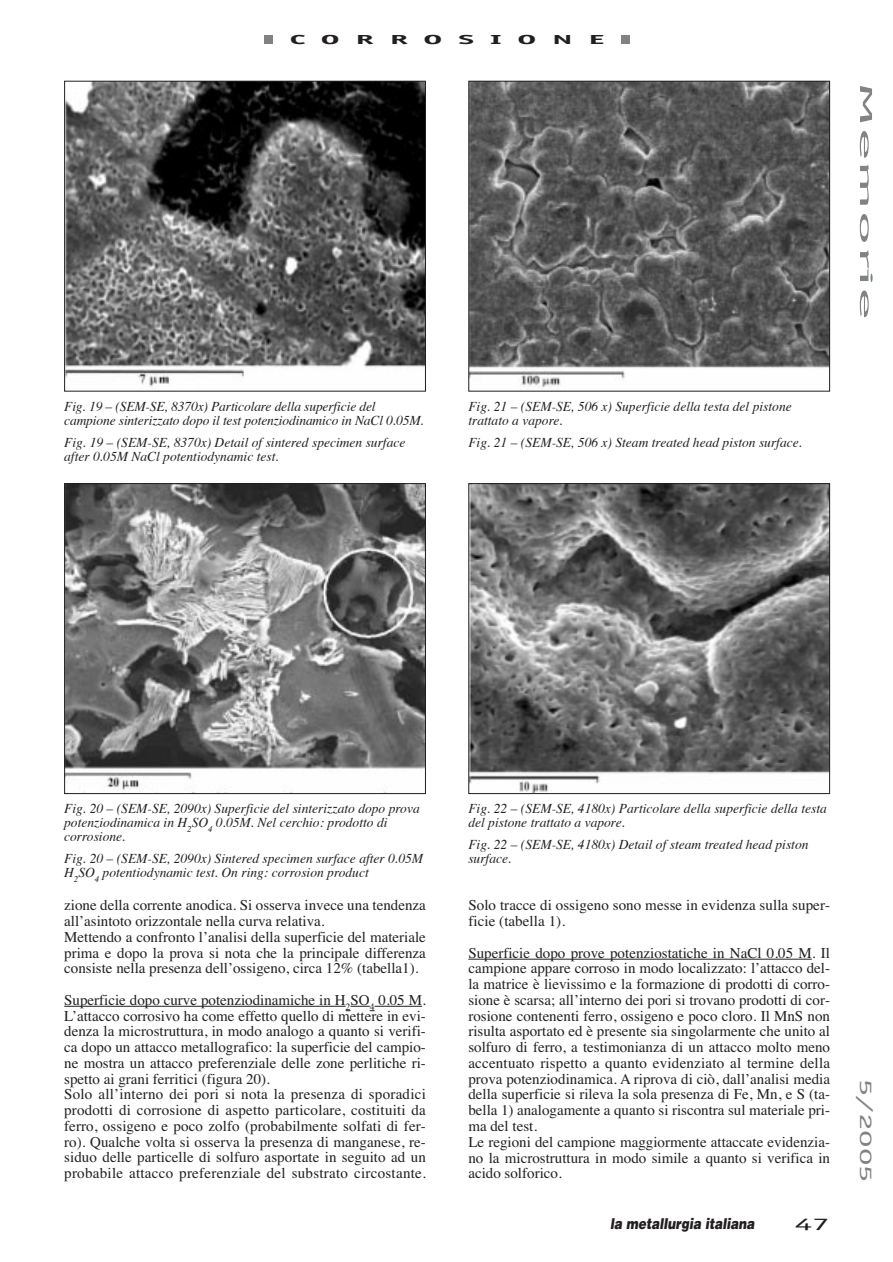
<style>
.page{position:relative;width:893px;height:1262px;background:#fff}
.page>*{position:absolute;margin:0;border:0;box-sizing:border-box;transform-origin:0 0}
.t1{font:18px "Officina Sans";color:#808285;scale:4 1}
.t2{font:18px "Officina Sans";color:#808285;scale:2 1}
.t3{font:18px "Officina Sans";color:#231f20;scale:2 1}
.t4{font:15px/15.8px "Times";color:#231f20}
.t5{font:italic 900 15px "Helvetica";color:#231f20;scale:.8 1}
.t6{font:italic 13.5px/14.2px "Times";color:#231f20}
.t7{font:700 13.5px "Officina Sans";letter-spacing:.47em;color:#231f20;scale:2.5 1}
</style>
<div class="page">
<div style="left:621px;top:36px;width:9px;height:8px;background:#808285"></div>
<div style="left:264px;top:36px;width:8px;height:8px;background:#808285"></div>
<img style="left:66px;top:83px;width:358px;height:305px">
<div style="left:64px;top:81px;width:362px;height:310px;border:1px solid #231f20"></div>
<hr style="left:64px;top:1005px;width:281px;height:1px;background:#231f20">
<svg style="left:345px;top:1005px;width:29px;height:6px"></svg>
<hr style="left:374px;top:1005px;width:48px;height:1px;background:#231f20">
<img style="left:66px;top:485px;width:358px;height:307px">
<div style="left:64px;top:483px;width:362px;height:311px;border:1px solid #231f20"></div>
<img style="left:470px;top:83px;width:358px;height:305px">
<div style="left:468px;top:81px;width:362px;height:310px;border:1px solid #231f20"></div>
<img style="left:470px;top:485px;width:358px;height:307px">
<div style="left:468px;top:483px;width:362px;height:311px;border:1px solid #231f20"></div>
<hr style="left:468px;top:958px;width:343px;height:1px;background:#231f20">
<p class="t7" style="left:290px;top:34px;width:127px">CORROSIONE</p>
<p class="t6" style="left:64px;top:400px;width:361px">Fig. 19 – (SEM-SE, 8370x) Particolare della superficie del campione sinterizzato dopo il test potenziodinamico in NaCl 0.05M.</p>
<p class="t6" style="left:64px;top:436px;width:343px">Fig. 19 – (SEM-SE, 8370x) Detail of sintered specimen surface after 0.05M NaCl potentiodynamic test.</p>
<p class="t6" style="left:468px;top:400px;width:325px">Fig. 21 – (SEM-SE, 506 x) Superficie della testa del pistone trattato a vapore.</p>
<p class="t6" style="left:468px;top:436px;width:335px">Fig. 21 – (SEM-SE, 506 x) Steam treated head piston surface.</p>
<p class="t1" style="left:873px;top:81px;width:61px;rotate:90deg">Memorie</p>
<p class="t6" style="left:64px;top:802px;width:357px">Fig. 20 – (SEM-SE, 2090x) Superficie del sinterizzato dopo prova potenziodinamica in H<sub>2</sub>SO<sub>4</sub> 0.05M. Nel cerchio: prodotto di corrosione.</p>
<p class="t6" style="left:64px;top:852px;width:360px">Fig. 20 – (SEM-SE, 2090x) Sintered specimen surface after 0.05M<br>H<sub>2</sub>SO<sub>4</sub> potentiodynamic test. On ring: corrosion product</p>
<p class="t4" style="left:64px;top:898px;width:363px">zione della corrente anodica. Si osserva invece una tendenza all’asintoto orizzontale nella curva relativa.<br>Mettendo a confronto l’analisi della superficie del materiale prima e dopo la prova si nota che la principale differenza consiste nella presenza dell’ossigeno, circa 12% (tabella1).</p>
<p class="t4" style="left:64px;top:993px;width:363px">Superficie dopo curve potenziodinamiche in H<sub>2</sub>SO<sub>4</sub> 0.05 M.<br>L’attacco corrosivo ha come effetto quello di mettere in evi&shy;denza la microstruttura, in modo analogo a quanto si verifi&shy;ca dopo un attacco metallografico: la superficie del campio&shy;ne mostra un attacco preferenziale delle zone perlitiche ri&shy;spetto ai grani ferritici (figura 20).<br>Solo all’interno dei pori si nota la presenza di sporadici prodotti di corrosione di aspetto particolare, costituiti da ferro, ossigeno e poco zolfo (probabilmente solfati di fer&shy;ro). Qualche volta si osserva la presenza di manganese, re&shy;siduo delle particelle di solfuro asportate in seguito ad un probabile attacco preferenziale del substrato circostante.</p>
<p class="t6" style="left:468px;top:802px;width:360px">Fig. 22 – (SEM-SE, 4180x) Particolare della superficie della testa del pistone trattato a vapore.</p>
<p class="t6" style="left:468px;top:838px;width:341px">Fig. 22 – (SEM-SE, 4180x) Detail of steam treated head piston surface.</p>
<p class="t4" style="left:468px;top:899px;width:363px">Solo tracce di ossigeno sono messe in evidenza sulla super&shy;ficie (tabella 1).</p>
<p class="t4" style="left:468px;top:946px;width:363px">Superficie dopo prove potenziostatiche in NaCl 0.05 M. Il campione appare corroso in modo localizzato: l’attacco del&shy;la matrice è lievissimo e la formazione di prodotti di corro&shy;sione è scarsa; all’interno dei pori si trovano prodotti di cor&shy;rosione contenenti ferro, ossigeno e poco cloro. Il MnS non risulta asportato ed è presente sia singolarmente che unito al solfuro di ferro, a testimonianza di un attacco molto meno accentuato rispetto a quanto evidenziato al termine della prova potenziodinamica. A riprova di ciò, dall’analisi media della superficie si rileva la sola presenza di Fe, Mn, e S (ta&shy;bella 1) analogamente a quanto si riscontra sul materiale pri&shy;ma del test.<br>Le regioni del campione maggiormente attaccate evidenzia&shy;no la microstruttura in modo simile a quanto si verifica in acido solforico.</p>
<p class="t5" style="left:610px;top:1217px;width:182px">la metallurgia italiana</p>
<p class="t3" style="left:795px;top:1217px;width:19px">47</p>
<p class="t2" style="left:873px;top:1079px;width:53px;rotate:90deg">5/2005</p>
</div>
